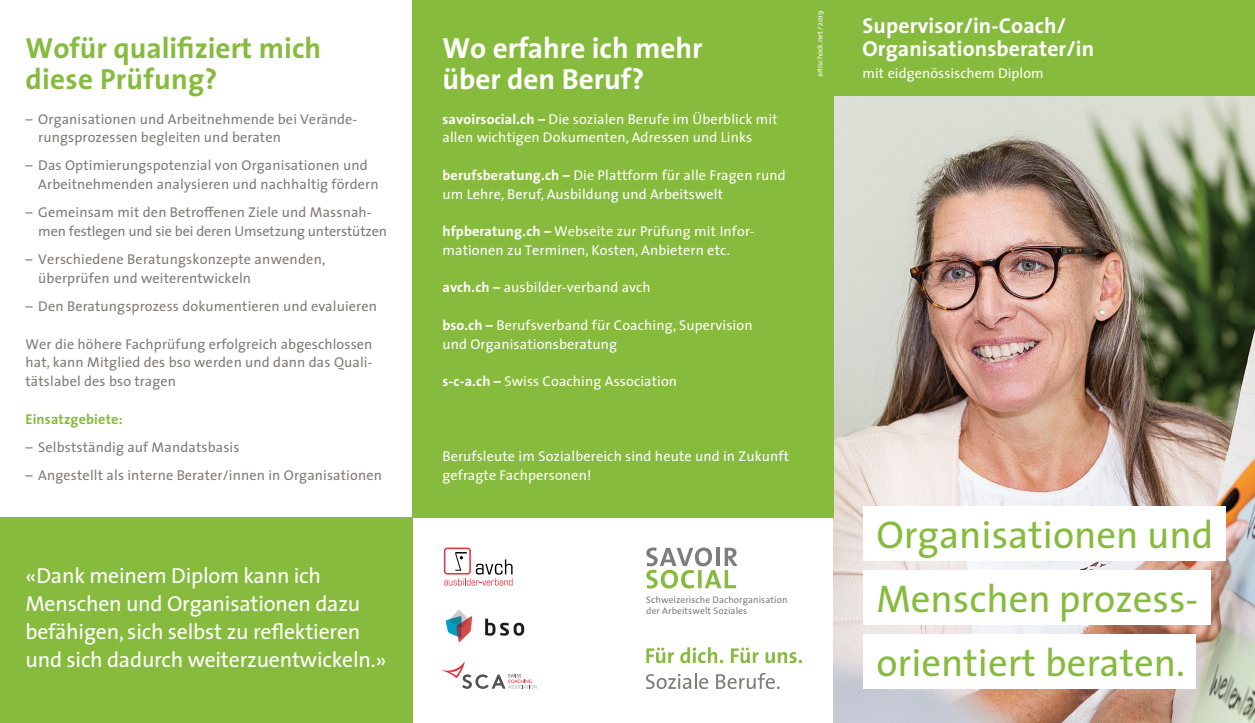
<style>
.page{position:relative;width:1255px;height:723px;background:#fff}
.page>*{position:absolute;margin:0;border:0;box-sizing:border-box;transform-origin:0 0}
.t1{font:38.85px/64.2px "The Sans";color:#87bb3e}
.t2{font:700 29.25px/31.5px "The Sans";color:#87bb3e}
.t3{font:700 29.25px/31.5px "The Sans";color:#fff}
.t4{font:21.75px/28px "The Sans";letter-spacing:-.01em;color:#fff}
.t5{font:700 21.75px/22.5px "The Sans";letter-spacing:.005em;color:#fff}
.t6{font:14.25px/18.8px "The Sans";letter-spacing:.01em;color:#fff}
.t7{font:14.25px/18.8px "The Sans";letter-spacing:.01em;color:#7f7c7a}
.t8{font:14.25px/18.8px "The Sans";letter-spacing:-.01em;color:#7f7c7a}
.t9{font:700 14.25px "The Sans";letter-spacing:.01em;color:#87bb3e}
.t10{font:9.45px/11.4px "The Sans";letter-spacing:.01em;color:#7f7c7a}
.t11{font:7.5px "The Sans";color:#fff}
.s1{font-weight:700}
</style>
<div class="page">
<img style="left:833px;top:95px;width:421px;height:628px">
<div style="left:412px;top:0;width:421px;height:517px;background:#87bb3e"></div>
<div style="left:863px;top:506px;width:363px;height:54px;background:#fff"></div>
<div style="left:863px;top:570px;width:348px;height:55px;background:#fff"></div>
<div style="left:863px;top:634px;width:333px;height:55px;background:#fff"></div>
<div style="left:823px;top:0;width:431px;height:95px;background:#87bb3e"></div>
<div style="left:0;top:517px;width:412px;height:206px;background:#87bb3e"></div>
<svg style="left:646px;top:547px;width:91px;height:41px"></svg>
<svg style="left:646px;top:647px;width:28px;height:16px"></svg>
<svg style="left:680px;top:647px;width:43px;height:16px"></svg>
<svg style="left:731px;top:647px;width:27px;height:16px"></svg>
<svg style="left:765px;top:652px;width:37px;height:11px"></svg>
<svg style="left:646px;top:673px;width:62px;height:16px"></svg>
<svg style="left:716px;top:673px;width:63px;height:16px"></svg>
<img style="left:445px;top:610px;width:80px;height:33px">
<svg style="left:442px;top:662px;width:94px;height:27px"></svg>
<div style="left:444px;top:547px;width:27px;height:27px;border:2px solid #e5323d;border-radius:3px"></div>
<svg style="left:444px;top:552px;width:68px;height:33px"></svg>
<h2 class="t2" style="left:26px;top:31px;width:297px">Wofür qualifiziert mich diese Prüfung?</h2>
<p class="t7" style="left:38px;top:109px;width:320px;text-indent:-13px">– Organisationen und Arbeitnehmende bei Verände&shy;rungsprozessen begleiten und beraten</p>
<p class="t7" style="left:38px;top:156px;width:342px;text-indent:-13px">– Das Optimierungspotenzial von Organisationen und<br>Arbeitnehmenden analysieren und nachhaltig fördern</p>
<p class="t8" style="left:38px;top:203px;width:350px;text-indent:-13px">– Gemeinsam mit den Betroffenen Ziele und Massnah&shy;men festlegen und sie bei deren Umsetzung unterstützen</p>
<p class="t7" style="left:38px;top:250px;width:288px;text-indent:-13px">– Verschiedene Beratungskonzepte anwenden, überprüfen und weiterentwickeln</p>
<p class="t7" style="left:26px;top:296px;width:353px">– Den Beratungsprozess dokumentieren und evaluieren</p>
<p class="t7" style="left:26px;top:334px;width:348px;text-align:justify">Wer die höhere Fachprüfung erfolgreich abgeschlossen hat, kann Mitglied des bso werden und dann das Quali&shy;tätslabel des bso tragen</p>
<p class="t9" style="left:26px;top:407px;width:99px">Einsatzgebiete:</p>
<p class="t7" style="left:26px;top:437px;width:215px">– Selbstständig auf Mandatsbasis</p>
<p class="t7" style="left:26px;top:465px;width:358px">– Angestellt als interne Berater/innen in Organisationen</p>
<h3 class="t4" style="left:26px;top:561px;width:362px">«Dank meinem Diplom kann ich Menschen und Organisationen dazu befähigen, sich selbst zu reflektieren und sich dadurch weiterzuentwickeln.»</h3>
<h2 class="t3" style="left:442px;top:31px;width:262px">Wo erfahre ich mehr über den Beruf?</h2>
<p class="t6" style="left:442px;top:109px;width:337px"><span class="s1">savoirsocial.ch –</span> Die sozialen Berufe im Überblick mit allen wichtigen Dokumenten, Adressen und Links</p>
<p class="t6" style="left:442px;top:165px;width:345px"><span class="s1">berufsberatung.ch –</span> Die Plattform für alle Fragen rund um Lehre, Beruf, Ausbildung und Arbeitswelt</p>
<p class="t6" style="left:442px;top:221px;width:312px"><span class="s1">hfpberatung.ch –</span> Webseite zur Prüfung mit Infor&shy;mationen zu Terminen, Kosten, Anbietern etc.</p>
<p class="t6" style="left:442px;top:278px;width:210px"><span class="s1">avch.ch –</span> ausbilder-verband avch</p>
<p class="t6" style="left:442px;top:315px;width:311px"><span class="s1">bso.ch –</span> Berufsverband für Coaching, Supervision und Organisationsberatung</p>
<p class="t6" style="left:442px;top:371px;width:236px"><span class="s1">s-c-a.ch –</span> Swiss Coaching Association</p>
<p class="t6" style="left:442px;top:446px;width:348px">Berufsleute im Sozialbereich sind heute und in Zukunft gefragte Fachpersonen!</p>
<p class="t11" style="left:813px;top:77px;width:68px;rotate:-90deg">artischock.net / 2019</p>
<p class="t10" style="left:646px;top:593px;width:143px">Schweizerische Dachorganisation der Arbeitswelt Soziales</p>
<h3 class="t5" style="left:862px;top:14px;width:233px">Supervisor/in-Coach/<br>Organisationsberater/in</h3>
<p class="t6" style="left:862px;top:64px;width:183px">mit eidgenössischem Diplom</p>
<h1 class="t1" style="left:876px;top:501px;width:338px">Organisationen und<br>Menschen prozess&shy;orientiert beraten.</h1>
</div>
